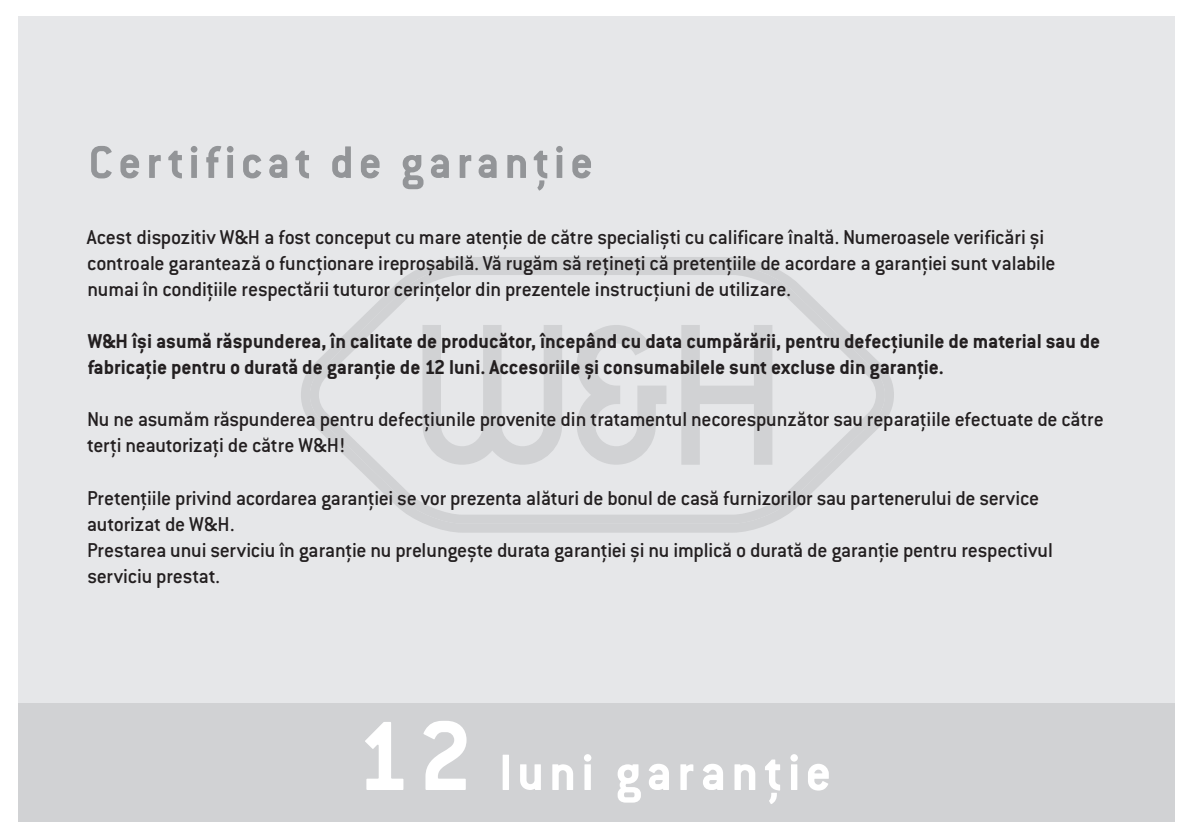
<style>
.page{position:relative;width:1191px;height:840px;background:#fff}
.page>*{position:absolute;margin:0;border:0;box-sizing:border-box;transform-origin:0 0}
.t1{font:700 56px "Conduit ITC Pro";letter-spacing:.09em;color:#fff}
.t2{font:700 50px "Conduit ITC Pro";letter-spacing:.1em;color:#939598}
.t3{font:500 22px/26px "Conduit ITC Pro";letter-spacing:-.015em;color:#231f20}
.t4{font:700 22px/26px "Conduit ITC Pro";color:#231f20}
.s1{font-size:108px}
</style>
<div class="page">
<div style="left:18px;top:16px;width:1157px;height:805px;background:#e6e7e9"></div>
<div style="left:18px;top:703px;width:1157px;height:118px;background:#d1d2d4"></div>
<svg style="left:301px;top:257px;width:593px;height:275px"></svg>
<svg style="left:306px;top:266px;width:582px;height:257px"></svg>
<h2 class="t2" style="left:88px;top:133px;width:506px">Certificat de garanție</h2>
<p class="t3" style="left:87px;top:224px;width:970px">Acest dispozitiv W&amp;H a fost conceput cu mare atenție de către specialiști cu calificare înaltă. Numeroasele verificări și controale garantează o funcționare ireproșabilă. Vă rugăm să rețineți că pretențiile de acordare a garanției sunt valabile numai în condițiile respectării tuturor cerințelor din prezentele instrucțiuni de utilizare.</p>
<p class="t4" style="left:88px;top:328px;width:1014px">W&amp;H își asumă răspunderea, în calitate de producător, începând cu data cumpărării, pentru defecțiunile de material sau de fabricație pentru o durată de garanție de 12 luni. Accesoriile și consumabilele sunt excluse din garanție.</p>
<p class="t3" style="left:87px;top:406px;width:1018px">Nu ne asumăm răspunderea pentru defecțiunile provenite din tratamentul necorespunzător sau reparațiile efectuate de către terți neautorizați de către W&amp;H!</p>
<p class="t3" style="left:87px;top:484px;width:967px">Pretențiile privind acordarea garanției se vor prezenta alături de bonul de casă furnizorilor sau partenerului de service autorizat de W&amp;H.<br>Prestarea unui serviciu în garanție nu prelungește durata garanției și nu implică o durată de garanție pentru respectivul serviciu prestat.</p>
<h1 class="t1" style="left:356px;top:739px;width:477px"><span class="s1">12</span> luni garanție</h1>
</div>
